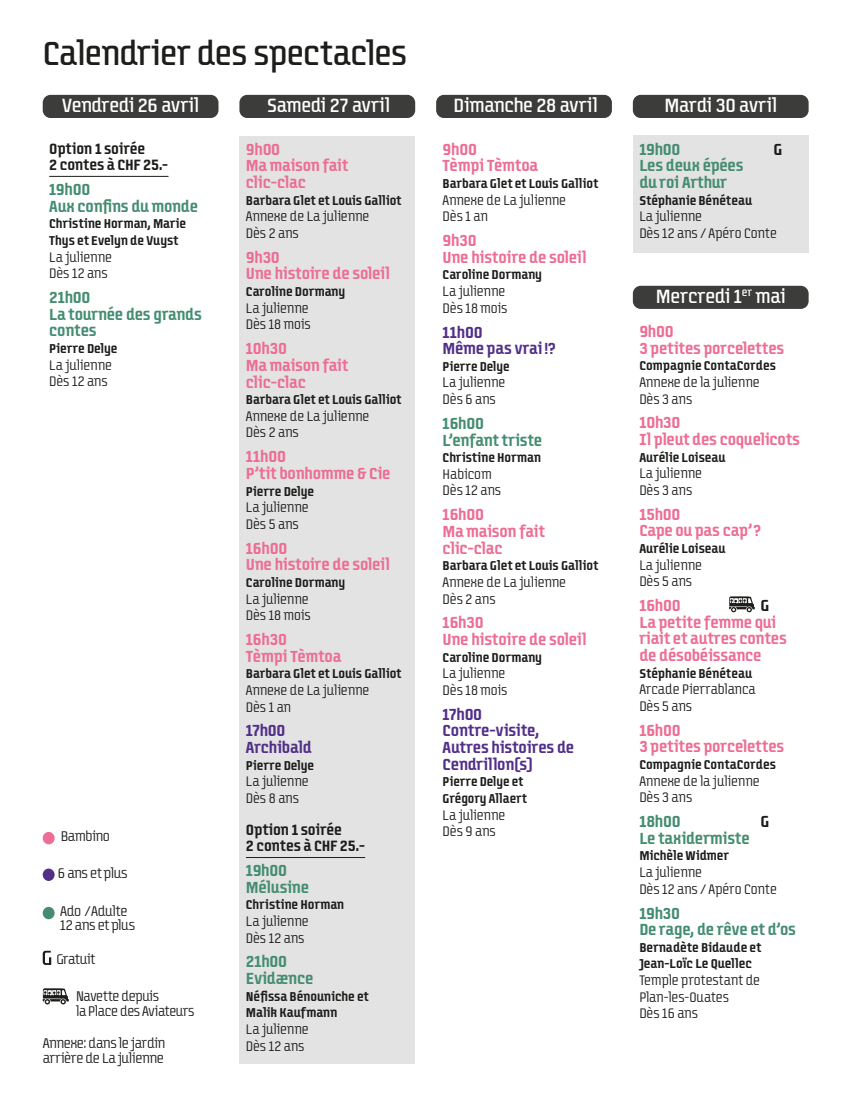
<style>
.page{position:relative;width:851px;height:1106px;background:#fff}
.page>*{position:absolute;margin:0;border:0;box-sizing:border-box;transform-origin:0 0}
.t1{font:35.85px "Transfer D Gauge";letter-spacing:-.01em;color:#1d1d1b}
.t2{font:20.7px "Transfer D Gauge";letter-spacing:-.005em;color:#fff}
.t3{font:17.25px/16.6px "Transfer E Gauge";letter-spacing:-.01em;color:#ed6d94}
.t4{font:17.25px/16.6px "Transfer E Gauge";letter-spacing:-.005em;color:#448d71}
.t5{font:17.25px/16.6px "Transfer E Gauge";letter-spacing:-.005em;color:#522f88}
.t6{font:17.25px "Transfer E Gauge";color:#1d1d1b}
.t7{font:16.05px/16.2px "Transfer E Gauge";color:#1d1d1b}
.t8{font:15.15px/15px "Transfer C Gauge";letter-spacing:-.015em;color:#1d1d1b}
.t9{font:14.85px/16.6px "Transfer C Gauge";color:#1d1d1b}
.t10{font:13.8px/16.6px "Transfer E Gauge";letter-spacing:.005em;color:#1d1d1b}
</style>
<div class="page">
<svg style="left:43px;top:950px;width:8px;height:15px"></svg>
<svg style="left:43px;top:988px;width:26px;height:16px"></svg>
<div style="left:43px;top:832px;width:12px;height:12px;background:#ed6d94;border-radius:50%"></div>
<div style="left:43px;top:868px;width:12px;height:13px;background:#522f88;border-radius:50%"></div>
<div style="left:43px;top:906px;width:12px;height:13px;background:#448d71;border-radius:50%"></div>
<div style="left:436px;top:95px;width:175px;height:23px;background:#3c3c3b;border-radius:8px"></div>
<div style="left:43px;top:95px;width:175px;height:23px;background:#3c3c3b;border-radius:8px"></div>
<hr style="left:49px;top:176px;width:119px;height:1px;background:#1d1d1b">
<div style="left:239px;top:95px;width:176px;height:23px;background:#3c3c3b;border-radius:8px"></div>
<div style="left:239px;top:136px;width:176px;height:927px;background:#e3e3e3"></div>
<hr style="left:246px;top:857px;width:119px;height:1px;background:#1d1d1b">
<svg style="left:729px;top:596px;width:25px;height:16px"></svg>
<div style="left:632px;top:95px;width:176px;height:23px;background:#3c3c3b;border-radius:8px"></div>
<div style="left:632px;top:286px;width:176px;height:23px;background:#3c3c3b;border-radius:8px"></div>
<div style="left:632px;top:136px;width:176px;height:117px;background:#e3e3e3"></div>
<h1 class="t1" style="left:43px;top:33px;width:366px">Calendrier des spectacles</h1>
<h2 class="t2" style="left:62px;top:94px;width:139px">Vendredi 26 avril</h2>
<p class="t7" style="left:49px;top:140px;width:120px">Option 1 soirée<br>2 contes à CHF 25.-</p>
<p class="t4" style="left:49px;top:181px;width:150px">19h00<br>Aux confins du monde</p>
<p class="t10" style="left:49px;top:215px;width:138px">Christine Horman, Marie<br>Thys et Evelyn de Vuyst</p>
<p class="t9" style="left:49px;top:248px;width:64px">La julienne<br>Dès 12 ans</p>
<p class="t4" style="left:49px;top:289px;width:154px">21h00<br>La tournée des grands contes</p>
<p class="t10" style="left:49px;top:340px;width:70px">Pierre Delye</p>
<p class="t9" style="left:49px;top:356px;width:64px">La julienne<br>Dès 12 ans</p>
<p class="t8" style="left:61px;top:828px;width:51px">Bambino</p>
<p class="t8" style="left:58px;top:865px;width:71px">6 ans et plus</p>
<p class="t8" style="left:60px;top:904px;width:77px;line-height:14px">Ado /Adulte<br>12 ans et plus</p>
<p class="t8" style="left:56px;top:951px;width:41px">Gratuit</p>
<p class="t8" style="left:76px;top:989px;width:120px">Navette depuis<br>la Place des Aviateurs</p>
<p class="t8" style="left:43px;top:1035px;width:124px">Annexe: dans le jardin arrière de La julienne</p>
<h2 class="t2" style="left:267px;top:94px;width:125px">Samedi 27 avril</h2>
<p class="t3" style="left:246px;top:141px;width:104px">9h00<br>Ma maison fait clic-clac</p>
<p class="t10" style="left:246px;top:192px;width:157px">Barbara Glet et Louis Galliot</p>
<p class="t9" style="left:246px;top:208px;width:125px">Annexe de La julienne<br>Dès 2 ans</p>
<p class="t3" style="left:246px;top:249px;width:146px">9h30<br>Une histoire de soleil</p>
<p class="t10" style="left:246px;top:283px;width:101px">Caroline Dormany</p>
<p class="t9" style="left:246px;top:300px;width:66px">La julienne<br>Dès 18 mois</p>
<p class="t3" style="left:246px;top:340px;width:104px">10h30<br>Ma maison fait clic-clac</p>
<p class="t10" style="left:246px;top:391px;width:157px">Barbara Glet et Louis Galliot</p>
<p class="t9" style="left:246px;top:408px;width:125px">Annexe de La julienne<br>Dès 2 ans</p>
<p class="t3" style="left:246px;top:448px;width:146px">11h00<br>P’tit bonhomme &amp; Cie</p>
<p class="t10" style="left:246px;top:482px;width:70px">Pierre Delye</p>
<p class="t9" style="left:246px;top:499px;width:64px">La julienne<br>Dès 5 ans</p>
<p class="t3" style="left:246px;top:539px;width:146px">16h00<br>Une histoire de soleil</p>
<p class="t10" style="left:246px;top:574px;width:101px">Caroline Dormany</p>
<p class="t9" style="left:246px;top:590px;width:66px">La julienne<br>Dès 18 mois</p>
<p class="t3" style="left:246px;top:631px;width:97px">16h30<br>Tèmpi Tèmtoa</p>
<p class="t10" style="left:246px;top:665px;width:157px">Barbara Glet et Louis Galliot</p>
<p class="t9" style="left:246px;top:681px;width:125px">Annexe de La julienne<br>Dès 1 an</p>
<p class="t5" style="left:246px;top:722px;width:67px">17h00<br>Archibald</p>
<p class="t10" style="left:246px;top:756px;width:70px">Pierre Delye</p>
<p class="t9" style="left:246px;top:773px;width:64px">La julienne<br>Dès 8 ans</p>
<p class="t7" style="left:246px;top:821px;width:120px;line-height:16.6px">Option 1 soirée<br>2 contes à CHF 25.-</p>
<p class="t4" style="left:246px;top:862px;width:65px">19h00<br>Mélusine</p>
<p class="t10" style="left:246px;top:896px;width:100px">Christine Horman</p>
<p class="t9" style="left:246px;top:913px;width:64px">La julienne<br>Dès 12 ans</p>
<p class="t4" style="left:246px;top:953px;width:69px">21h00<br>Evidænce</p>
<p class="t10" style="left:246px;top:987px;width:124px">Néfissa Bénouniche et<br>Malik Kaufmann</p>
<p class="t9" style="left:246px;top:1021px;width:64px">La julienne<br>Dès 12 ans</p>
<h2 class="t2" style="left:453px;top:94px;width:146px">Dimanche 28 avril</h2>
<p class="t3" style="left:442px;top:141px;width:97px">9h00<br>Tèmpi Tèmtoa</p>
<p class="t10" style="left:442px;top:175px;width:157px">Barbara Glet et Louis Galliot</p>
<p class="t9" style="left:442px;top:192px;width:125px">Annexe de La julienne<br>Dès 1 an</p>
<p class="t3" style="left:442px;top:232px;width:146px">9h30<br>Une histoire de soleil</p>
<p class="t10" style="left:442px;top:266px;width:101px">Caroline Dormany</p>
<p class="t9" style="left:442px;top:283px;width:66px">La julienne<br>Dès 18 mois</p>
<p class="t5" style="left:442px;top:323px;width:115px">11h00<br>Même pas vrai!?</p>
<p class="t10" style="left:442px;top:358px;width:68px">Pierre Delye</p>
<p class="t9" style="left:442px;top:374px;width:64px">La julienne<br>Dès 6 ans</p>
<p class="t4" style="left:442px;top:415px;width:101px">16h00<br>L’enfant triste</p>
<p class="t10" style="left:442px;top:449px;width:100px">Christine Horman</p>
<p class="t9" style="left:442px;top:466px;width:60px">Habicom<br>Dès 12 ans</p>
<p class="t3" style="left:442px;top:506px;width:104px">16h00<br>Ma maison fait clic-clac</p>
<p class="t10" style="left:442px;top:557px;width:157px">Barbara Glet et Louis Galliot</p>
<p class="t9" style="left:442px;top:574px;width:125px">Annexe de La julienne<br>Dès 2 ans</p>
<p class="t3" style="left:442px;top:614px;width:146px">16h30<br>Une histoire de soleil</p>
<p class="t10" style="left:442px;top:648px;width:101px">Caroline Dormany</p>
<p class="t9" style="left:442px;top:665px;width:66px">La julienne<br>Dès 18 mois</p>
<p class="t5" style="left:442px;top:705px;width:133px">17h00<br>Contre-visite,<br>Autres histoires de<br>Cendrillon(s)</p>
<p class="t10" style="left:442px;top:773px;width:86px">Pierre Delye et<br>Grégory Allaert</p>
<p class="t9" style="left:442px;top:806px;width:64px">La julienne<br>Dès 9 ans</p>
<h2 class="t2" style="left:664px;top:94px;width:114px">Mardi 30 avril</h2>
<p class="t4" style="left:639px;top:141px;width:43px">19h00</p>
<p class="t6" style="left:773px;top:139px;width:10px">G</p>
<p class="t4" style="left:639px;top:157px;width:106px">Les deux épées du roi Arthur</p>
<p class="t10" style="left:639px;top:192px;width:114px">Stéphanie Bénéteau</p>
<p class="t9" style="left:639px;top:208px;width:139px">La julienne<br>Dès 12 ans / Apéro Conte</p>
<h2 class="t2" style="left:656px;top:285px;width:131px">Mercredi 1<sup>er</sup> mai</h2>
<p class="t3" style="left:639px;top:323px;width:146px">9h00<br>3 petites porcelettes</p>
<p class="t10" style="left:639px;top:357px;width:138px">Compagnie ContaCordes</p>
<p class="t9" style="left:639px;top:374px;width:122px">Annexe de la julienne<br>Dès 3 ans</p>
<p class="t3" style="left:639px;top:414px;width:162px">10h30<br>Il pleut des coquelicots</p>
<p class="t10" style="left:639px;top:449px;width:88px">Aurélie Loiseau</p>
<p class="t9" style="left:639px;top:465px;width:64px">La julienne<br>Dès 3 ans</p>
<p class="t3" style="left:639px;top:505px;width:123px">15h00<br>Cape ou pas cap’?</p>
<p class="t10" style="left:639px;top:540px;width:88px">Aurélie Loiseau</p>
<p class="t9" style="left:639px;top:556px;width:64px">La julienne<br>Dès 5 ans</p>
<p class="t3" style="left:639px;top:597px;width:43px">16h00</p>
<p class="t6" style="left:760px;top:595px;width:10px">G</p>
<p class="t3" style="left:639px;top:613px;width:149px">La petite femme qui riait et autres contes de désobéissance</p>
<p class="t10" style="left:639px;top:664px;width:114px">Stéphanie Bénéteau</p>
<p class="t9" style="left:639px;top:681px;width:118px">Arcade Pierrablanca<br>Dès 5 ans</p>
<p class="t3" style="left:639px;top:721px;width:146px">16h00<br>3 petites porcelettes</p>
<p class="t10" style="left:639px;top:756px;width:138px">Compagnie ContaCordes</p>
<p class="t9" style="left:639px;top:772px;width:122px">Annexe de la julienne<br>Dès 3 ans</p>
<p class="t4" style="left:639px;top:813px;width:43px">18h00</p>
<p class="t6" style="left:760px;top:811px;width:10px">G</p>
<p class="t4" style="left:639px;top:829px;width:112px">Le taxidermiste</p>
<p class="t10" style="left:639px;top:847px;width:91px">Michèle Widmer</p>
<p class="t9" style="left:639px;top:864px;width:139px">La julienne<br>Dès 12 ans / Apéro Conte</p>
<p class="t4" style="left:639px;top:904px;width:158px">19h30<br>De rage, de rêve et d’os</p>
<p class="t10" style="left:639px;top:938px;width:123px">Bernadète Bidaude et<br>Jean-Loïc Le Quellec</p>
<p class="t9" style="left:639px;top:972px;width:122px">Temple protestant de<br>Plan-les-Ouates<br>Dès 16 ans</p>
</div>
